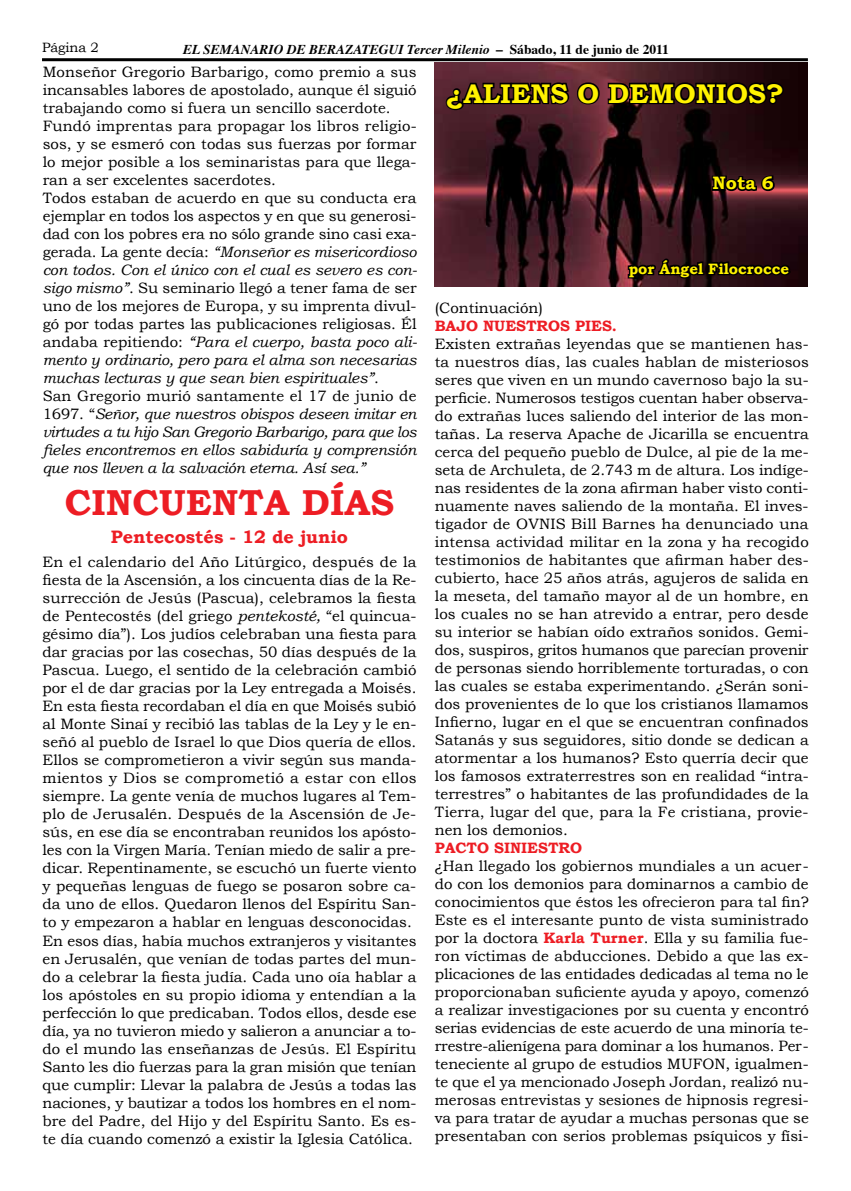
<style>
.page{position:relative;width:851px;height:1191px;background:#fff}
.page>*{position:absolute;margin:0;border:0;box-sizing:border-box;transform-origin:0 0}
.t1{font:700 36px "Bookman Old Style";color:#ed1d24}
.t2{font:700 27px "Bookman Old Style";color:#fff200}
.t3{font:700 18px "Bookman Old Style";color:#ed1d24}
.t4{font:700 18px "Bookman Old Style";color:#fff200}
.t5{font:15px/18px "Bookman Old Style";color:#000;text-align:justify}
.t6{font:700 15px "Bookman Old Style";color:#ed1d24}
.t7{font:700 15px "Bookman Old Style";color:#fff200}
.t8{font:italic 700 13.5px "Times";color:#000}
.t9{font:13.5px "Bookman Old Style";color:#000}
.s1{font-style:normal}
.s2{font-style:italic}
.s3{font-weight:700;color:#ed1d24}
</style>
<div class="page">
<hr style="left:42px;top:58px;width:765px;height:3px;background:#000">
<img style="left:435px;top:63px;width:372px;height:224px">
<svg style="left:443px;top:67px;width:343px;height:45px"></svg>
<svg style="left:710px;top:168px;width:67px;height:29px"></svg>
<svg style="left:626px;top:256px;width:166px;height:25px"></svg>
<p class="t9" style="left:42px;top:39px;width:58px">Página 2</p>
<p class="t8" style="left:183px;top:37px;width:487px">EL SEMANARIO DE BERAZATEGUI Tercer Milenio <span class="s1">– Sábado, 11 de junio de 2011</span></p>
<h2 class="t2" style="left:445px;top:77px;width:340px">¿ALIENS O DEMONIOS?</h2>
<p class="t5" style="left:43px;top:63px;width:376px;text-align:left">Monseñor Gregorio Barbarigo, como premio a sus incansables labores de apostolado, aunque él siguió trabajando como si fuera un sencillo sacerdote.<br>Fundó imprentas para propagar los libros religio&shy;sos, y se esmeró con todas sus fuerzas por formar lo mejor posible a los seminaristas para que llega&shy;ran a ser excelentes sacerdotes.<br>Todos estaban de acuerdo en que su conducta era ejemplar en todos los aspectos y en que su generosi&shy;dad con los pobres era no sólo grande sino casi exa&shy;gerada. La gente decía: <span class="s2">“Monseñor es misericordioso con todos. Con el único con el cual es severo es con&shy;sigo mismo”</span>. Su seminario llegó a tener fama de ser uno de los mejores de Europa, y su imprenta divul&shy;gó por todas partes las publicaciones religiosas. Él andaba repitiendo: <span class="s2">“Para el cuerpo, basta poco ali&shy;mento y ordinario, pero para el alma son necesarias muchas lecturas y que sean bien espirituales”</span>.<br>San Gregorio murió santamente el 17 de junio de 1697. “<span class="s2">Señor, que nuestros obispos deseen imitar en virtudes a tu hijo San Gregorio Barbarigo, para que los fieles encontremos en ellos sabiduría y comprensión que nos lleven a la salvación eterna. Así sea.”</span></p>
<p class="t4" style="left:712px;top:172px;width:63px">Nota 6</p>
<p class="t7" style="left:628px;top:260px;width:162px">por Ángel Filocrocce</p>
<p class="t5" style="left:435px;top:299px;width:109px">(Continuación)</p>
<p class="t6" style="left:435px;top:317px;width:184px">BAJO NUESTROS PIES.</p>
<p class="t5" style="left:435px;top:335px;width:375px">Existen extrañas leyendas que se mantienen has&shy;ta nuestros días, las cuales hablan de misteriosos seres que viven en un mundo cavernoso bajo la su&shy;perficie. Numerosos testigos cuentan haber observa&shy;do extrañas luces saliendo del interior de las mon&shy;tañas. La reserva Apache de Jicarilla se encuentra cerca del pequeño pueblo de Dulce, al pie de la me&shy;seta de Archuleta, de 2.743 m de altura. Los indíge&shy;nas residentes de la zona afirman haber visto conti&shy;nuamente naves saliendo de la montaña. El inves&shy;tigador de OVNIS Bill Barnes ha denunciado una intensa actividad militar en la zona y ha recogido testimonios de habitantes que afirman haber des&shy;cubierto, hace 25 años atrás, agujeros de salida en la meseta, del tamaño mayor al de un hombre, en los cuales no se han atrevido a entrar, pero desde su interior se habían oído extraños sonidos. Gemi&shy;dos, suspiros, gritos humanos que parecían provenir de personas siendo horriblemente torturadas, o con las cuales se estaba experimentando. ¿Serán soni&shy;dos provenientes de lo que los cristianos llamamos Infierno, lugar en el que se encuentran confinados Satanás y sus seguidores, sitio donde se dedican a atormentar a los humanos? Esto querría decir que los famosos extraterrestres son en realidad “intra&shy;terrestres” o habitantes de las profundidades de la Tierra, lugar del que, para la Fe cristiana, provie&shy;nen los demonios.</p>
<p class="t6" style="left:435px;top:839px;width:149px">PACTO SINIESTRO</p>
<p class="t5" style="left:435px;top:857px;width:375px">¿Han llegado los gobiernos mundiales a un acuer&shy;do con los demonios para dominarnos a cambio de conocimientos que éstos les ofrecieron para tal fin?<br>Este es el interesante punto de vista suministrado por la doctora <span class="s3">Karla Turner</span>. Ella y su familia fue&shy;ron víctimas de abducciones. Debido a que las ex&shy;plicaciones de las entidades dedicadas al tema no le proporcionaban suficiente ayuda y apoyo, comenzó a realizar investigaciones por su cuenta y encontró serias evidencias de este acuerdo de una minoría te&shy;rrestre-alienígena para dominar a los humanos. Per&shy;teneciente al grupo de estudios MUFON, igualmen&shy;te que el ya mencionado Joseph Jordan, realizó nu&shy;merosas entrevistas y sesiones de hipnosis regresi&shy;va para tratar de ayudar a muchas personas que se presentaban con serios problemas psíquicos y físi-</p>
<h1 class="t1" style="left:65px;top:481px;width:331px">CINCUENTA DÍAS</h1>
<p class="t3" style="left:111px;top:526px;width:238px">Pentecostés - 12 de junio</p>
<p class="t5" style="left:43px;top:553px;width:375px;text-align:left">En el calendario del Año Litúrgico, después de la fiesta de la Ascensión, a los cincuenta días de la Re&shy;surrección de Jesús (Pascua), celebramos la fiesta de Pentecostés (del griego <span class="s2">pentekosté,</span> “el quincua&shy;gésimo día”). Los judíos celebraban una fiesta para dar gracias por las cosechas, 50 días después de la Pascua. Luego, el sentido de la celebración cambió por el de dar gracias por la Ley entregada a Moisés.<br>En esta fiesta recordaban el día en que Moisés subió al Monte Sinaí y recibió las tablas de la Ley y le en&shy;señó al pueblo de Israel lo que Dios quería de ellos.<br>Ellos se comprometieron a vivir según sus manda&shy;mientos y Dios se comprometió a estar con ellos siempre. La gente venía de muchos lugares al Tem&shy;plo de Jerusalén. Después de la Ascensión de Je&shy;sús, en ese día se encontraban reunidos los apósto&shy;les con la Virgen María. Tenían miedo de salir a pre&shy;dicar. Repentinamente, se escuchó un fuerte viento y pequeñas lenguas de fuego se posaron sobre ca&shy;da uno de ellos. Quedaron llenos del Espíritu San&shy;to y empezaron a hablar en lenguas desconocidas.<br>En esos días, había muchos extranjeros y visitantes en Jerusalén, que venían de todas partes del mun&shy;do a celebrar la fiesta judía. Cada uno oía hablar a los apóstoles en su propio idioma y entendían a la perfección lo que predicaban. Todos ellos, desde ese día, ya no tuvieron miedo y salieron a anunciar a to&shy;do el mundo las enseñanzas de Jesús. El Espíritu Santo les dio fuerzas para la gran misión que tenían que cumplir: Llevar la palabra de Jesús a todas las naciones, y bautizar a todos los hombres en el nom&shy;bre del Padre, del Hijo y del Espíritu Santo. Es es&shy;te día cuando comenzó a existir la Iglesia Católica.</p>
</div>
